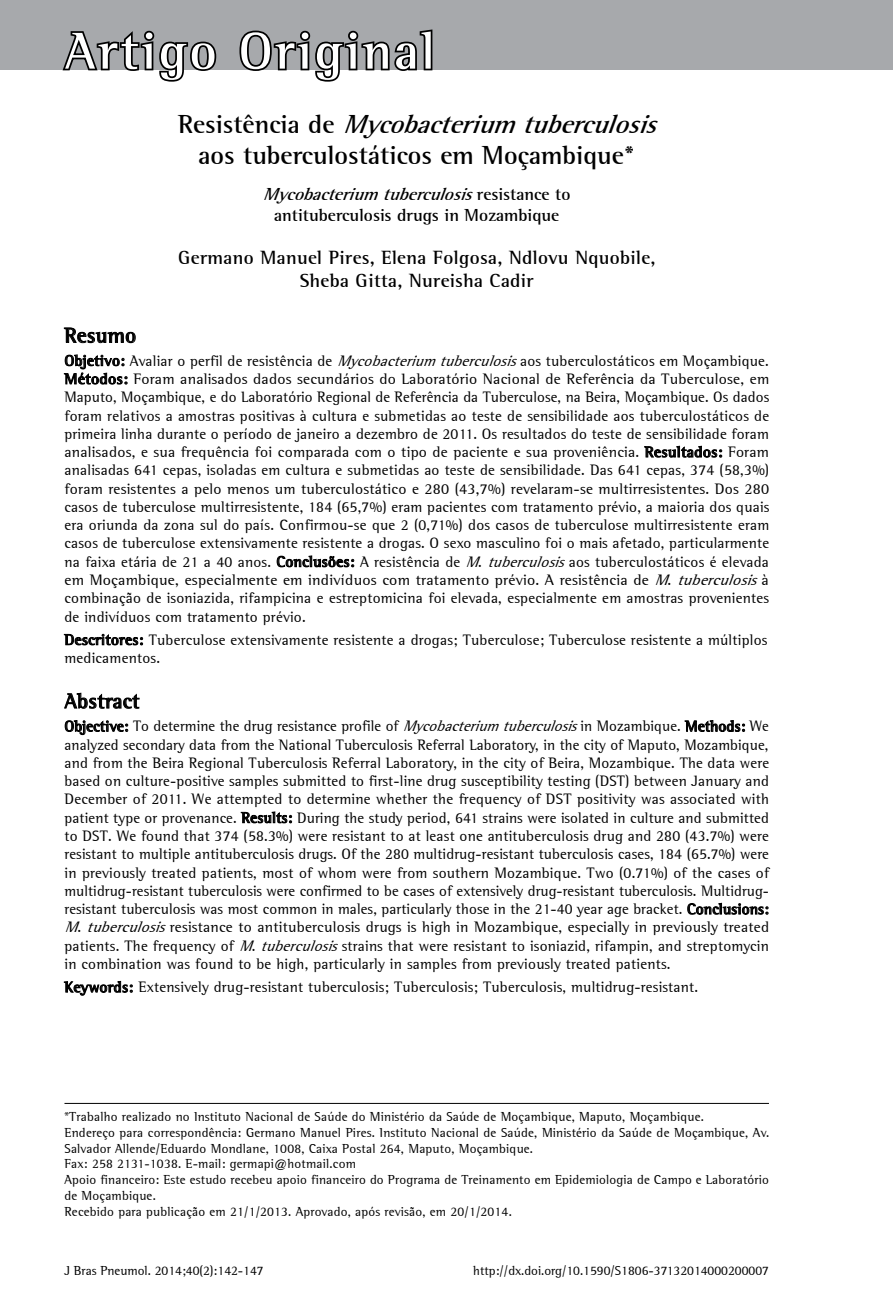
<style>
.page{position:relative;width:893px;height:1315px;background:#fff}
.page>*{position:absolute;margin:0;border:0;box-sizing:border-box;transform-origin:0 0}
.t1{font:700 52.5px "Libre Semi Serif S Si";letter-spacing:.05em;color:#fff}
.t2{font:700 26.25px/31.5px "Libre Semi Serif S Si";color:#000;text-align:center}
.t3{font:700 21px "Libre Semi Serif S Si";letter-spacing:.015em;color:#000}
.t4{font:700 19.25px/23.1px "Libre Semi Serif S Si";letter-spacing:.015em;color:#000;text-align:center}
.t5{font:700 17.5px/21px "Libre Semi Serif S Si";color:#000;text-align:center}
.t6{font:15.22px/18.2px "Libre Semi Serif S Si";letter-spacing:.015em;color:#000;text-align:justify}
.t7{font:13.12px/15.8px "Libre Semi Serif S Si";letter-spacing:.015em;color:#000}
.s1{font-style:italic}
.s2{font-weight:700}
</style>
<div class="page">
<div style="left:0;top:0;width:893px;height:70px;background:#a7a9ac"></div>
<svg style="left:64px;top:328px;width:71px;height:15px"></svg>
<svg style="left:64px;top:355px;width:63px;height:29px"></svg>
<svg style="left:644px;top:446px;width:78px;height:11px"></svg>
<svg style="left:277px;top:556px;width:77px;height:11px"></svg>
<svg style="left:64px;top:634px;width:79px;height:11px"></svg>
<svg style="left:65px;top:693px;width:74px;height:15px"></svg>
<svg style="left:65px;top:720px;width:63px;height:15px"></svg>
<svg style="left:685px;top:720px;width:60px;height:11px"></svg>
<svg style="left:241px;top:812px;width:51px;height:11px"></svg>
<svg style="left:688px;top:903px;width:80px;height:11px"></svg>
<svg style="left:64px;top:981px;width:69px;height:14px"></svg>
<hr style="left:64px;top:1103px;width:705px;height:1px;background:#000">
<svg style="left:62px;top:30px;width:155px;height:52px"></svg>
<svg style="left:239px;top:29px;width:194px;height:53px"></svg>
<h1 class="t1" style="left:64px;top:19px;width:372px">Artigo Original</h1>
<h2 class="t2" style="left:178px;top:108px;width:490px">R e s i s t ê n c i a d e <span class="s1">Mycobacterium tuberculosis </span>aos tuberculostáticos em Moçambique*</h2>
<p class="t5" style="left:263px;top:184px;width:309px"><span class="s1">Mycobacterium tuberculosis</span>r e s i s t a n c e t o antituberculosis drugs in Mozambique</p>
<p class="t4" style="left:178px;top:246px;width:479px">Germano Manuel Pires, Elena Folgosa, Ndlovu Nquobile,<br>Sheba Gitta, Nureisha Cadir</p>
<h3 class="t3" style="left:64px;top:322px;width:73px">Resumo</h3>
<p class="t6" style="left:64px;top:351px;width:706px"><span class="s2">Objetivo:</span> Avaliar o perfil de resistência de <span class="s1">Mycobacterium tuberculosis</span>aos tuberculostáticos em Moçambique.<br><span class="s2">Métodos:</span> Foram analisados dados secundários do Laboratório Nacional de Referência da Tuberculose, em Maputo, Moçambique, e do Laboratório Regional de Referência da Tuberculose, na Beira, Moçambique. Os dados foram relativos a amostras positivas à cultura e submetidas ao teste de sensibilidade aos tuberculostáticos de primeira linha durante o período de janeiro a dezembro de 2011. Os resultados do teste de sensibilidade foram analisados, e sua frequência foi comparada com o tipo de paciente e sua proveniência. <span class="s2">Resultados:</span> Foram analisadas 641 cepas, isoladas em cultura e submetidas ao teste de sensibilidade. Das 641 cepas, 374 (58,3%) foram resistentes a pelo menos um tuberculostático e 280 (43,7%) revelaram-se multirresistentes. Dos 280 casos de tuberculose multirresistente, 184 (65,7%) eram pacientes com tratamento prévio, a maioria dos quais era oriunda da zona sul do país. Confirmou-se que 2 (0,71%) dos casos de tuberculose multirresistente eram casos de tuberculose extensivamente resistente a drogas. O sexo masculino foi o mais afetado, particularmente na faixa etária de 21 a 40 anos. <span class="s2">Conclusões:</span> A resistência de <span class="s1">M</span>. <span class="s1">tuberculosis</span>aos tuberculostáticos é elevada em Moçambique, especialmente em indivíduos com tratamento prévio. A resistência de <span class="s1">M</span>. <span class="s1">tuberculosis</span>à combinação de isoniazida, rifampicina e estreptomicina foi elevada, especialmente em amostras provenientes de indivíduos com tratamento prévio.</p>
<p class="t6" style="left:64px;top:630px;width:704px"><span class="s2">Descritores:</span> Tuberculose extensivamente resistente a drogas; Tuberculose; Tuberculose resistente a múltiplos medicamentos.</p>
<h3 class="t3" style="left:64px;top:688px;width:77px">Abstract</h3>
<p class="t6" style="left:64px;top:717px;width:706px"><span class="s2">Objective:</span> To determine the drug resistance profile of <span class="s1">Mycobacteriumtuberculosis</span>in Mozambique. <span class="s2">Methods:</span> We analyzed secondary data from the National Tuberculosis Referral Laboratory, in the city of Maputo, Mozambique, and from the Beira Regional Tuberculosis Referral Laboratory, in the city of Beira, Mozambique. The data were based on culture-positive samples submitted to first-line drug susceptibility testing (DST) between January and December of 2011. We attempted to determine whether the frequency of DST positivity was associated with patient type or provenance. <span class="s2">Results:</span> During the study period, 641 strains were isolated in culture and submitted to DST. We found that 374 (58.3%) were resistant to at least one antituberculosis drug and 280 (43.7%) were resistant to multiple antituberculosis drugs. Of the 280 multidrug-resistant tuberculosis cases, 184 (65.7%) were in previously treated patients, most of whom were from southern Mozambique. Two (0.71%) of the cases of multidrug-resistant tuberculosis were confirmed to be cases of extensively drug-resistant tuberculosis. Multidrug&shy;resistant tuberculosis was most common in males, particularly those in the 21-40 year age bracket. <span class="s2">Conclusions:<br></span><span class="s1">M</span>. <span class="s1">tuberculosis</span>resistance to antituberculosis drugs is high in Mozambique, especially in previously treated patients. The frequency of <span class="s1">M</span>. <span class="s1">tuberculosis</span>strains that were resistant to isoniazid, rifampin, and streptomycin in combination was found to be high, particularly in samples from previously treated patients.</p>
<p class="t6" style="left:64px;top:978px;width:635px"><span class="s2">Keywords:</span> Extensively drug-resistant tuberculosis; Tuberculosis; Tuberculosis, multidrug-resistant.</p>
<p class="t7" style="left:64px;top:1108px;width:706px">*Trabalho realizado no Instituto Nacional de Saúde do Ministério da Saúde de Moçambique, Maputo, Moçambique.<br>Endereço para correspondência: Germano Manuel Pires. Instituto Nacional de Saúde, Ministério da Saúde de Moçambique, Av.<br>Salvador Allende/Eduardo Mondlane, 1008, Caixa Postal 264, Maputo, Moçambique.<br>Fax: 258 2131-1038. E-mail: germapi@hotmail.com<br>Apoio financeiro: Este estudo recebeu apoio financeiro do Programa de Treinamento em Epidemiologia de Campo e Laboratório de Moçambique.<br>Recebido para publicação em 21/1/2013. Aprovado, após revisão, em 20/1/2014.</p>
<p class="t7" style="left:64px;top:1263px;width:201px">J Bras Pneumol. 2014;40(2):142-147</p>
<p class="t7" style="left:473px;top:1263px;width:297px">http://dx.doi.org/10.1590/S1806-37132014000200007</p>
</div>
